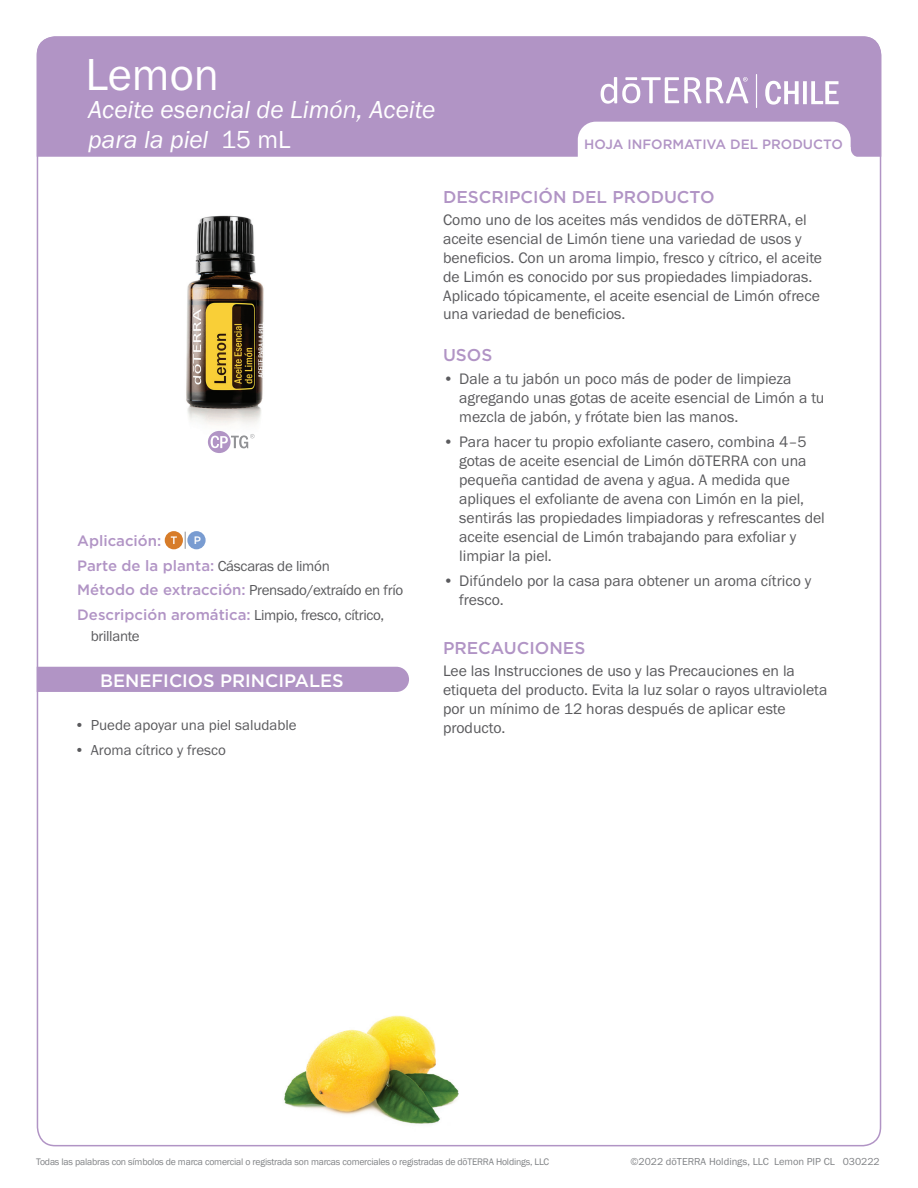
<style>
.page{position:relative;width:918px;height:1188px;background:#fff}
.page>*{position:absolute;margin:0;border:0;box-sizing:border-box;transform-origin:0 0}
.t1{font:46.5px "Franklin Gothic URW Boo";color:#fff}
.t2{font:25.5px/30px "Franklin Gothic URW Boo Ita";color:#fff}
.t3{font:500 18px "Gotham";color:#fff}
.t4{font:500 17.1px "Gotham";color:#b194c5}
.t5{font:15.75px/18.9px "Franklin Gothic URW Boo";color:#5a5a5d}
.t6{font:15px/24.5px "Franklin Gothic URW Boo";letter-spacing:-.02em;color:#5a5a5d}
.t7{font:15px "Franklin Gothic URW Boo";color:#5a5a5d}
.t8{font:500 15px/24.5px "Gotham";color:#b194c5}
.t9{font:500 13.5px "Gotham";color:#b194c5}
.t10{font:500 10.8px "Gotham";color:#fff}
.t11{font:10.5px "Franklin Gothic URW Boo";color:#808285}
.t12{font:9.75px "Franklin Gothic";letter-spacing:-.02em;color:#808285}
.s1{font-family:"Franklin Gothic URW Boo"}
.s2{font-family:"Franklin Gothic URW Boo";font-weight:400;color:#5a5a5d}
.s3{font-family:"Gotham";font-weight:500;color:#b194c5}
</style>
<div class="page">
<div style="left:37px;top:36px;width:844px;height:121px;background:#b194c5"></div>
<svg style="left:578px;top:122px;width:283px;height:35px"></svg>
<svg style="left:765px;top:81px;width:74px;height:24px"></svg>
<hr style="left:756px;top:74px;width:1px;height:34px;background:#fff">
<svg style="left:601px;top:77px;width:147px;height:27px"></svg>
<img style="left:284px;top:1015px;width:175px;height:109px">
<img style="left:186px;top:215px;width:78px;height:216px">
<svg style="left:185px;top:532px;width:1px;height:17px"></svg>
<div style="left:165px;top:531px;width:18px;height:18px;background:#d77c29;border-radius:50%"></div>
<svg style="left:171px;top:536px;width:6px;height:8px"></svg>
<div style="left:187px;top:531px;width:19px;height:18px;background:#799cd1;border-radius:50%"></div>
<div style="left:37px;top:667px;width:372px;height:25px;background:#b194c5"></div>
<svg style="left:208px;top:431px;width:47px;height:22px"></svg>
<h1 class="t1" style="left:85px;top:46px;width:135px">Lemon</h1>
<h2 class="t2" style="left:88px;top:94px;width:349px">Aceite esencial de Limón, Aceite para la piel <span class="s1">15 mL</span></h2>
<p class="t9" style="left:584px;top:136px;width:260px">HOJA INFORMATIVA DEL PRODUCTO</p>
<p class="t8" style="left:77px;top:529px;width:254px">Aplicación:<br>Parte de la planta: <span class="s2">Cáscaras de limón</span></p>
<p class="t6" style="left:77px;top:578px;width:328px"><span class="s3">Método de extracción:</span> Prensado/extraído en frío<br><span class="s3">Descripción aromática:</span> Limpio, fresco, cítrico,</p>
<p class="t6" style="left:91px;top:623px;width:51px">brillante</p>
<p class="t3" style="left:100px;top:668px;width:245px">BENEFICIOS PRINCIPALES</p>
<p class="t7" style="left:75px;top:716px;width:224px">• Puede apoyar una piel saludable</p>
<p class="t7" style="left:75px;top:741px;width:153px">• Aroma cítrico y fresco</p>
<p class="t10" style="left:194px;top:533px;width:9px">P</p>
<p class="t4" style="left:443px;top:185px;width:273px">DESCRIPCIÓN DEL PRODUCTO</p>
<p class="t5" style="left:443px;top:210px;width:381px">Como uno de los aceites más vendidos de dōTERRA, el aceite esencial de Limón tiene una variedad de usos y beneficios. Con un aroma limpio, fresco y cítrico, el aceite de Limón es conocido por sus propiedades limpiadoras.<br>Aplicado tópicamente, el aceite esencial de Limón ofrece una variedad de beneficios.</p>
<p class="t4" style="left:443px;top:344px;width:51px">USOS</p>
<p class="t5" style="left:459px;top:369px;width:367px;text-indent:-16px">• Dale a tu jabón un poco más de poder de limpieza agregando unas gotas de aceite esencial de Limón a tu mezcla de jabón, y frótate bien las manos.</p>
<p class="t5" style="left:459px;top:432px;width:367px;text-indent:-16px">• Para hacer tu propio exfoliante casero, combina 4–5 gotas de aceite esencial de Limón dōTERRA con una pequeña cantidad de avena y agua. A medida que apliques el exfoliante de avena con Limón en la piel, sentirás las propiedades limpiadoras y refrescantes del aceite esencial de Limón trabajando para exfoliar y limpiar la piel.</p>
<p class="t5" style="left:459px;top:571px;width:354px;text-indent:-16px">• Difúndelo por la casa para obtener un aroma cítrico y fresco.</p>
<p class="t4" style="left:443px;top:637px;width:144px">PRECAUCIONES</p>
<p class="t5" style="left:443px;top:661px;width:386px">Lee las Instrucciones de uso y las Precauciones en la etiqueta del producto. Evita la luz solar o rayos ultravioleta por un mínimo de 12 horas después de aplicar este producto.</p>
<p class="t12" style="left:36px;top:1156px;width:515px">Todas las palabras con símbolos de marca comercial o registrada son marcas comerciales o registradas de dōTERRA Holdings, LLC</p>
<p class="t11" style="left:630px;top:1155px;width:251px">©2022 dōTERRA Holdings, LLC Lemon PIP CL 030222</p>
</div>
